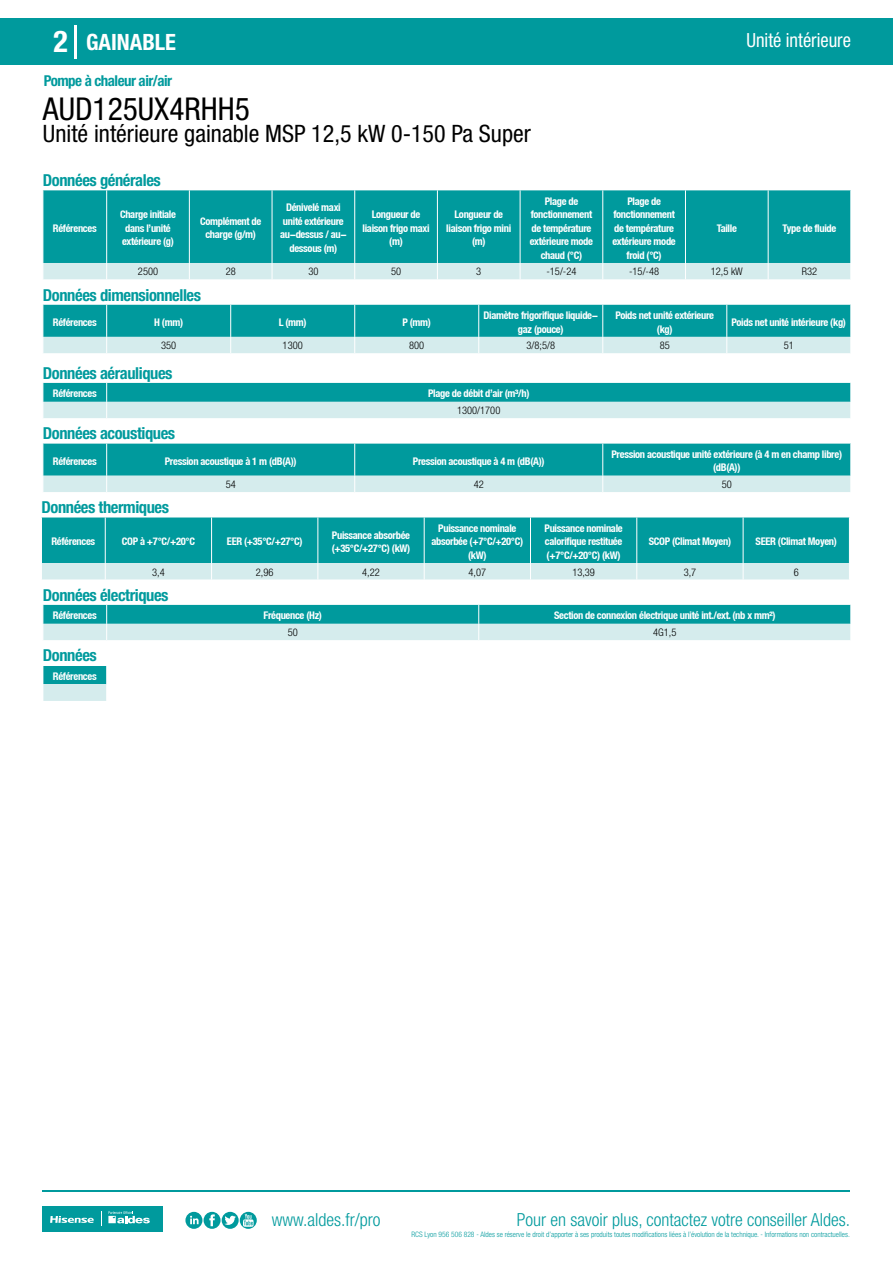
<style>
.page{position:relative;width:893px;height:1263px;background:#fff}
.page>*{position:absolute;margin:0;border:0;box-sizing:border-box;transform-origin:0 0}
.t1{font:condensed 31.5px "Helvetica Neue LT Std";color:#000}
.t2{font:700 condensed 30px "Helvetica Neue LT Std";color:#fff}
.t3{font:condensed 24px "Helvetica Neue LT Std";color:#000}
.t4{font:700 condensed 22.5px "Helvetica Neue LT Std";color:#fff}
.t5{font:condensed 19.5px "Helvetica Neue LT Std";color:#fff;scale:.95 1}
.t6{font:300 condensed 18px "Helvetica Neue LT Std";color:#009a9d}
.t7{font:700 condensed 16.5px "Helvetica Neue LT Std";letter-spacing:-.025em;color:#009a9d}
.t8{font:700 condensed 15px "Helvetica Neue LT Std";letter-spacing:-.035em;color:#009a9d}
.t9{font:700 condensed 10.5px/13.5px "Helvetica Neue";letter-spacing:-.03em;color:#fff;text-align:center}
.t10{font:300 condensed 10.5px "Helvetica Neue";color:#000}
.t11{font:300 condensed 7.5px "Helvetica Neue LT Std";color:#009a9d}
</style>
<div class="page">
<svg style="left:185px;top:1212px;width:72px;height:17px"></svg>
<div style="left:43px;top:1206px;width:120px;height:25px;background:#009a9d"></div>
<svg style="left:101px;top:1211px;width:1px;height:15px"></svg>
<svg style="left:108px;top:1211px;width:42px;height:12px"></svg>
<svg style="left:50px;top:1216px;width:44px;height:7px"></svg>
<div style="left:0;top:18px;width:893px;height:46px;background:#009a9d"></div>
<hr style="left:74px;top:25px;width:2px;height:33px;background:#fff">
<hr style="left:43px;top:1190px;width:807px;height:1px;background:#009a9d">
<div style="left:44px;top:190px;width:806px;height:73px;background:#009a9d"></div>
<hr style="left:106px;top:190px;width:1px;height:73px;background:#fff">
<hr style="left:189px;top:190px;width:1px;height:73px;background:#fff">
<hr style="left:272px;top:190px;width:1px;height:73px;background:#fff">
<hr style="left:354px;top:190px;width:1px;height:73px;background:#fff">
<hr style="left:437px;top:190px;width:1px;height:73px;background:#fff">
<hr style="left:520px;top:190px;width:1px;height:73px;background:#fff">
<hr style="left:602px;top:190px;width:1px;height:73px;background:#fff">
<hr style="left:685px;top:190px;width:1px;height:73px;background:#fff">
<hr style="left:768px;top:190px;width:1px;height:73px;background:#fff">
<svg style="left:43px;top:263px;width:808px;height:17px;background:#d7eced"></svg>
<svg style="left:43px;top:305px;width:808px;height:48px;background:#49b6b8"></svg>
<svg style="left:43px;top:383px;width:808px;height:35px;background:#63c0c2"></svg>
<svg style="left:43px;top:444px;width:808px;height:48px;background:#4ab6b8"></svg>
<svg style="left:41px;top:517px;width:809px;height:63px;background:#3eb1b4"></svg>
<svg style="left:43px;top:605px;width:808px;height:35px;background:#64c0c2"></svg>
<div style="left:43px;top:666px;width:64px;height:18px;background:#009a9d"></div>
<div style="left:43px;top:684px;width:64px;height:17px;background:#d5eced"></div>
<svg style="left:43px;top:666px;width:1px;height:35px"></svg>
<svg style="left:106px;top:666px;width:1px;height:35px"></svg>
<h2 class="t2" style="left:54px;top:24px;width:16px">2</h2>
<h3 class="t4" style="left:86px;top:28px;width:91px">GAINABLE</h3>
<h3 class="t5" style="left:746px;top:29px;width:112px">Unité intérieure</h3>
<h3 class="t8" style="left:44px;top:71px;width:130px">Pompe à chaleur air/air</h3>
<h1 class="t1" style="left:43px;top:91px;width:208px">AUD125UX4RHH5</h1>
<h3 class="t3" style="left:43px;top:120px;width:489px">Unité intérieure gainable MSP 12,5 kW 0-150 Pa Super</h3>
<h3 class="t7" style="left:43px;top:170px;width:119px">Données générales</h3>
<p class="t9" style="left:53px;top:221px;width:45px">Références</p>
<p class="t9" style="left:120px;top:208px;width:58px">Charge initiale dans l’unité extérieure (g)</p>
<p class="t9" style="left:200px;top:214px;width:63px">Complément de charge (g/m)</p>
<p class="t9" style="left:280px;top:201px;width:68px">Dénivelé maxi unité extérieure au-dessus / au&shy;dessous (m)</p>
<p class="t9" style="left:363px;top:208px;width:69px">Longueur de liaison frigo maxi (m)</p>
<p class="t9" style="left:446px;top:208px;width:66px">Longueur de liaison frigo mini (m)</p>
<p class="t9" style="left:530px;top:194px;width:65px">Plage de fonctionnement de température extérieure mode chaud (°C)</p>
<p class="t9" style="left:612px;top:194px;width:65px">Plage de fonctionnement de température extérieure mode froid (°C)</p>
<p class="t9" style="left:717px;top:221px;width:22px">Taille</p>
<p class="t9" style="left:783px;top:221px;width:55px">Type de fluide</p>
<p class="t10" style="left:138px;top:266px;width:22px">2500</p>
<p class="t10" style="left:226px;top:266px;width:12px">28</p>
<p class="t10" style="left:308px;top:266px;width:12px">30</p>
<p class="t10" style="left:391px;top:266px;width:12px">50</p>
<p class="t10" style="left:476px;top:266px;width:7px">3</p>
<p class="t10" style="left:546px;top:266px;width:32px">-15/-24</p>
<p class="t10" style="left:629px;top:266px;width:32px">-15/-48</p>
<p class="t10" style="left:711px;top:266px;width:34px">12,5 kW</p>
<p class="t10" style="left:802px;top:266px;width:17px">R32</p>
<h3 class="t7" style="left:43px;top:285px;width:160px">Données dimensionnelles</h3>
<p class="t9" style="left:53px;top:315px;width:45px">Références</p>
<p class="t9" style="left:154px;top:315px;width:30px">H (mm)</p>
<p class="t9" style="left:279px;top:315px;width:29px">L (mm)</p>
<p class="t9" style="left:402px;top:315px;width:30px">P (mm)</p>
<p class="t9" style="left:483px;top:308px;width:116px">Diamètre frigorifique liquide&shy;gaz (pouce)</p>
<p class="t9" style="left:615px;top:308px;width:100px">Poids net unité extérieure (kg)</p>
<p class="t9" style="left:732px;top:315px;width:116px">Poids net unité intérieure (kg)</p>
<p class="t10" style="left:161px;top:340px;width:17px">350</p>
<p class="t10" style="left:283px;top:340px;width:22px">1300</p>
<p class="t10" style="left:409px;top:340px;width:17px">800</p>
<p class="t10" style="left:526px;top:340px;width:30px">3/8;5/8</p>
<p class="t10" style="left:660px;top:340px;width:12px">85</p>
<p class="t10" style="left:784px;top:340px;width:12px">51</p>
<h3 class="t7" style="left:43px;top:363px;width:131px">Données aérauliques</h3>
<p class="t9" style="left:53px;top:387px;width:45px">Références</p>
<p class="t9" style="left:428px;top:387px;width:103px">Plage de débit d’air (m³/h)</p>
<p class="t10" style="left:457px;top:404px;width:45px">1300/1700</p>
<h3 class="t7" style="left:43px;top:423px;width:134px">Données acoustiques</h3>
<p class="t9" style="left:53px;top:454px;width:45px">Références</p>
<p class="t9" style="left:165px;top:454px;width:133px">Pression acoustique à 1 m (dB(A))</p>
<p class="t9" style="left:413px;top:454px;width:133px">Pression acoustique à 4 m (dB(A))</p>
<p class="t9" style="left:611px;top:447px;width:232px">Pression acoustique unité extérieure (à 4 m en champ libre) (dB(A))</p>
<p class="t10" style="left:226px;top:478px;width:12px">54</p>
<p class="t10" style="left:474px;top:478px;width:12px">42</p>
<p class="t10" style="left:722px;top:478px;width:12px">50</p>
<h3 class="t7" style="left:41px;top:497px;width:129px">Données thermiques</h3>
<p class="t9" style="left:51px;top:535px;width:45px">Références</p>
<p class="t9" style="left:122px;top:535px;width:75px">COP à +7°C/+20°C</p>
<p class="t9" style="left:227px;top:535px;width:77px">EER (+35°C/+27°C)</p>
<p class="t9" style="left:332px;top:528px;width:80px;text-align:left">Puissance absorbée (+35°C/+27°C) (kW)</p>
<p class="t9" style="left:431px;top:521px;width:93px">Puissance nominale absorbée (+7°C/+20°C) (kW)</p>
<p class="t9" style="left:545px;top:521px;width:80px;text-align:justify">Puissance nominale calorifique restituée (+7°C/+20°C) (kW)</p>
<p class="t9" style="left:649px;top:535px;width:84px">SCOP (Climat Moyen)</p>
<p class="t9" style="left:756px;top:535px;width:83px">SEER (Climat Moyen)</p>
<p class="t10" style="left:152px;top:566px;width:14px">3,4</p>
<p class="t10" style="left:256px;top:566px;width:19px">2,96</p>
<p class="t10" style="left:362px;top:566px;width:19px">4,22</p>
<p class="t10" style="left:469px;top:566px;width:19px">4,07</p>
<p class="t10" style="left:572px;top:566px;width:24px">13,39</p>
<p class="t10" style="left:684px;top:566px;width:14px">3,7</p>
<p class="t10" style="left:794px;top:566px;width:7px">6</p>
<h3 class="t7" style="left:43px;top:585px;width:127px">Données électriques</h3>
<p class="t9" style="left:53px;top:609px;width:45px">Références</p>
<p class="t9" style="left:263px;top:609px;width:60px">Fréquence (Hz)</p>
<p class="t9" style="left:554px;top:609px;width:223px">Section de connexion électrique unité int./ext. (nb x mm²)</p>
<p class="t10" style="left:288px;top:626px;width:12px">50</p>
<p class="t10" style="left:653px;top:626px;width:25px">4G1,5</p>
<h3 class="t7" style="left:43px;top:645px;width:56px">Données</h3>
<p class="t9" style="left:53px;top:669px;width:45px">Références</p>
<h3 class="t6" style="left:272px;top:1209px;width:110px">www.aldes.fr/pro</h3>
<h3 class="t6" style="left:517px;top:1209px;width:335px">Pour en savoir plus, contactez votre conseiller Aldes.</h3>
<p class="t11" style="left:411px;top:1230px;width:440px">RCS Lyon 956 506 828 - Aldes se réserve le droit d’apporter à ses produits toutes modifications liées à l’évolution de la technique. - Informations non contractuelles.</p>
</div>
